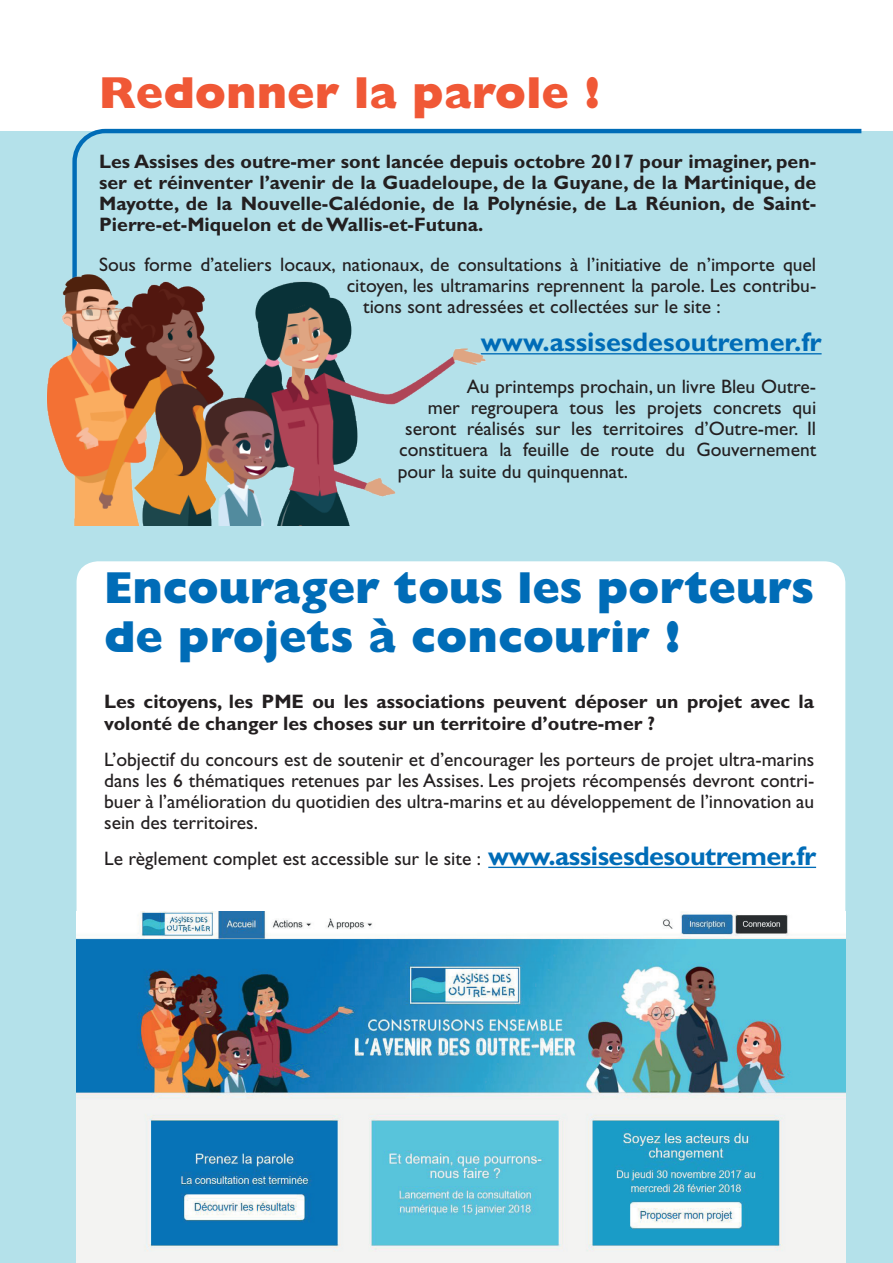
<style>
.page{position:relative;width:893px;height:1263px;background:#fff}
.page>*{position:absolute;margin:0;border:0;box-sizing:border-box;transform-origin:0 0}
.t1{font:800 45px/49.5px "Gill Sans Std";letter-spacing:-.005em;color:#006cb7}
.t2{font:800 45px "Gill Sans Std";color:#f05836}
.t3{font:700 27px "Gill Sans Std";color:#006cb7}
.t4{font:19.5px/21px "Gill Sans Std";color:#231f20;text-align:justify}
.t5{font:700 19.5px/21px "Gill Sans Std";color:#231f20;text-align:justify}
.s1{font-weight:700;font-size:27px;color:#006cb7}
</style>
<div class="page">
<div style="left:0;top:131px;width:893px;height:1132px;background:#b4e1ea"></div>
<svg style="left:72px;top:128px;width:790px;height:227px"></svg>
<hr style="left:481px;top:353px;width:341px;height:1px;background:#006cb7">
<img style="left:47px;top:267px;width:441px;height:259px">
<div style="left:77px;top:561px;width:768px;height:374px;background:#fff;border-radius:21px"></div>
<img style="left:77px;top:911px;width:768px;height:352px">
<hr style="left:488px;top:867px;width:328px;height:1px;background:#006cb7">
<h1 class="t2" style="left:99px;top:66px;width:503px">Redonner la parole !</h1>
<p class="t5" style="left:99px;top:151px;width:719px">Les Assises des outre-mer sont lancée depuis octobre 2017 pour imaginer, pen&shy;ser et réinventer l’avenir de la Guadeloupe, de la Guyane, de la Martinique, de Mayotte, de la Nouvelle-Calédonie, de la Polynésie, de La Réunion, de Saint-Pierre-et-Miquelon et de Wallis-et-Futuna.</p>
<p class="t4" style="left:99px;top:254px;width:718px">Sous forme d’ateliers locaux, nationaux, de consultations à l’initiative de n’importe quel</p>
<p class="t4" style="left:347px;top:275px;width:471px">citoyen, les ultramarins reprennent la parole. Les contribu-</p>
<p class="t4" style="left:363px;top:296px;width:359px">tions sont adressées et collectées sur le site :</p>
<h2 class="t3" style="left:481px;top:326px;width:342px">www.assisesdesoutremer.fr</h2>
<p class="t4" style="left:467px;top:376px;width:351px">Au printemps prochain, un livre Bleu Outre-</p>
<p class="t4" style="left:428px;top:397px;width:390px">mer regroupera tous les projets concrets qui</p>
<p class="t4" style="left:405px;top:418px;width:412px">seront réalisés sur les territoires d’Outre-mer. Il</p>
<p class="t4" style="left:399px;top:439px;width:418px">constituera la feuille de route du Gouvernement</p>
<p class="t4" style="left:398px;top:461px;width:232px">pour la suite du quinquennat.</p>
<h1 class="t1" style="left:104px;top:563px;width:711px">Encourager tous les porteurs de projets à concourir !</h1>
<p class="t5" style="left:104px;top:690px;width:712px;line-height:22.5px">Les citoyens, les PME ou les associations peuvent déposer un projet avec la volonté de changer les choses sur un territoire d’outre-mer ?</p>
<p class="t4" style="left:104px;top:749px;width:712px">L’objectif du concours est de soutenir et d’encourager les porteurs de projet ultra-marins dans les 6 thématiques retenues par les Assises. Les projets récompensés devront contri&shy;buer à l’amélioration du quotidien des ultra-marins et au développement de l’innovation au sein des territoires.</p>
<p class="t4" style="left:104px;top:848px;width:713px">Le règlement complet est accessible sur le site : <span class="s1">www.assisesdesoutremer.fr</span></p>
</div>
